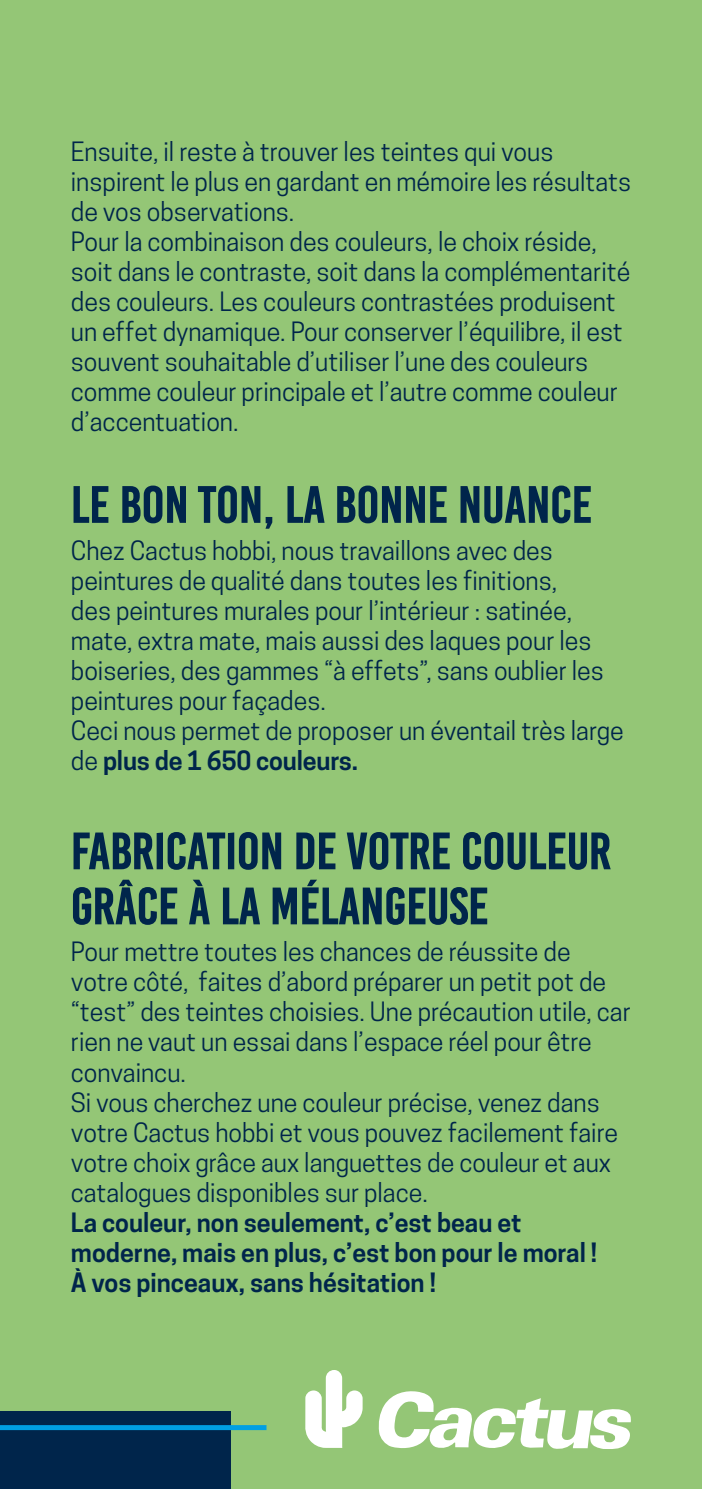
<style>
.page{position:relative;width:702px;height:1489px;background:#fff}
.page>*{position:absolute;margin:0;border:0;box-sizing:border-box;transform-origin:0 0}
.t1{font:700 52.5px/55px "Base One";color:#00254b}
.t2{font:25px/30px "Cooper Hewitt";color:#00254b}
.t3{font:600 25px/30px "Cooper Hewitt";color:#00254b}
.s1{font-weight:600}
</style>
<div class="page">
<div style="left:0;top:0;width:702px;height:1488px;background:#94c676"></div>
<svg style="left:378px;top:1391px;width:253px;height:58px"></svg>
<svg style="left:305px;top:1370px;width:57px;height:77px"></svg>
<div style="left:0;top:1410px;width:230px;height:78px;background:#00254b"></div>
<svg style="left:0;top:1424px;width:266px;height:5px"></svg>
<hr style="left:0;top:0;width:1px;height:425px;background:#009fe3">
<p class="t2" style="left:71px;top:136px;width:561px">Ensuite, il reste à trouver les teintes qui vous inspirent le plus en gardant en mémoire les résultats de vos observations.<br>Pour la combinaison des couleurs, le choix réside, soit dans le contraste, soit dans la complémentarité des couleurs. Les couleurs contrastées produisent un effet dynamique. Pour conserver l’équilibre, il est souvent souhaitable d’utiliser l’une des couleurs comme couleur principale et l’autre comme couleur d’accentuation.</p>
<h1 class="t1" style="left:71px;top:477px;width:522px">LE BON TON, LA BONNE NUANCE</h1>
<p class="t2" style="left:71px;top:535px;width:554px">Chez Cactus hobbi, nous travaillons avec des peintures de qualité dans toutes les finitions,<br>des peintures murales pour l’intérieur : satinée, mate, extra mate, mais aussi des laques pour les boiseries, des gammes “à effets”, sans oublier les peintures pour façades.<br>Ceci nous permet de proposer un éventail très large de <span class="s1">plus de 1 650 couleurs.</span></p>
<h1 class="t1" style="left:71px;top:824px;width:542px">FABRICATION DE VOTRE COULEUR<br>GRÂCE À LA MÉLANGEUSE</h1>
<p class="t2" style="left:71px;top:937px;width:561px">Pour mettre toutes les chances de réussite de votre côté, faites d’abord préparer un petit pot de “test” des teintes choisies. Une précaution utile, car rien ne vaut un essai dans l’espace réel pour être convaincu.<br>Si vous cherchez une couleur précise, venez dans votre Cactus hobbi et vous pouvez facilement faire votre choix grâce aux languettes de couleur et aux catalogues disponibles sur place.</p>
<p class="t3" style="left:71px;top:1207px;width:527px">La couleur, non seulement, c’est beau et moderne, mais en plus, c’est bon pour le moral !<br>À vos pinceaux, sans hésitation !</p>
</div>
